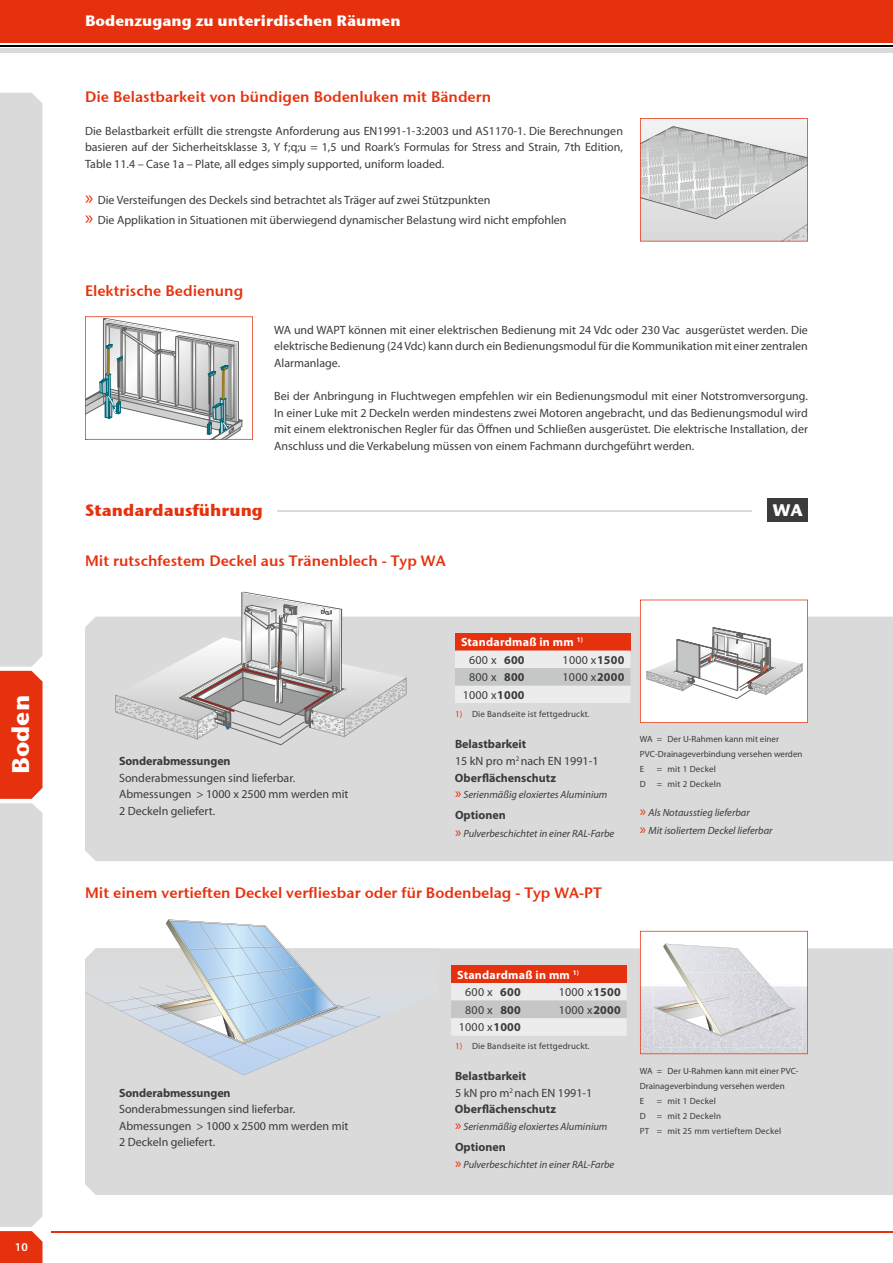
<style>
.page{position:relative;width:893px;height:1263px;background:#fff}
.page>*{position:absolute;margin:0;border:0;box-sizing:border-box;transform-origin:0 0}
.t1{font:700 24px "Stone Sans ITC";color:#fff}
.t2{font:700 16.8px "Stone Sans ITC";color:#fff}
.t3{font:700 16.5px "Stone Sans ITC";color:#e6310e}
.t4{font:15px "Stone Sans Sem ITCTT Semi";color:#e6310e}
.t5{font:700 15px "Stone Sans ITC";color:#fff}
.t6{font:12px/16.6px "Myriad Pro";color:#3b3b3a;text-align:justify}
.t7{font:700 12px/16.6px "Myriad Pro";color:#3b3b3a}
.t8{font:700 12px/17.7px "Myriad Pro";letter-spacing:.02em;color:#fff}
.t9{font:600 12px "Myriad Pro";color:#fffef5}
.t10{font:italic 10.5px/17.7px "Myriad Pro";color:#3b3b3a}
.t11{font:9px/15px "Myriad Pro";letter-spacing:.01em;color:#3b3b3a}
.s1{font-size:19.5px;color:#e6310e}
.s2{font-weight:400;color:#3b3b3a}
.s3{color:#3b3b3a}
.s4{font-weight:700}
.s5{color:#e6310e}
.s6{font-weight:400}
.s7{font-style:normal;font-size:15px;color:#e6310e}
</style>
<div class="page">
<div style="left:0;top:0;width:893px;height:43px;background:#e6310e"></div>
<hr style="left:0;top:45px;width:893px;height:1px;background:#000">
<hr style="left:51px;top:1231px;width:842px;height:2px;background:#e6310e">
<div style="left:0;top:48px;width:893px;height:5px;background:#dadada"></div>
<svg style="left:0;top:93px;width:43px;height:1170px;background:#dcc4c0"></svg>
<div style="left:85px;top:948px;width:808px;height:247px;background:#dadada"></div>
<div style="left:85px;top:617px;width:808px;height:244px;background:#dadada"></div>
<div style="left:767px;top:499px;width:41px;height:23px;background:#3b3b3a"></div>
<hr style="left:277px;top:510px;width:475px;height:2px;background:#dadada">
<div style="left:451px;top:965px;width:176px;height:18px;background:#e6310e"></div>
<svg style="left:451px;top:983px;width:176px;height:52px;background:#dedfdf"></svg>
<div style="left:455px;top:633px;width:175px;height:17px;background:#e6310e"></div>
<svg style="left:455px;top:650px;width:175px;height:53px;background:#dedddd"></svg>
<svg style="left:85px;top:316px;width:168px;height:124px"></svg>
<svg style="left:640px;top:931px;width:168px;height:123px"></svg>
<div style="left:380px;top:948px;width:58px;height:127px;background:#dadada"></div>
<svg style="left:85px;top:919px;width:295px;height:156px;background:#d0dae3"></svg>
<svg style="left:640px;top:600px;width:168px;height:123px"></svg>
<svg style="left:640px;top:118px;width:168px;height:124px"></svg>
<svg style="left:115px;top:592px;width:291px;height:153px"></svg>
<h1 class="t1" style="left:-1px;top:774px;width:81px;rotate:-90deg">Boden</h1>
<p class="t9" style="left:15px;top:1239px;width:15px">10</p>
<p class="t5" style="left:85px;top:8px;width:317px">Bodenzugang zu unterirdischen Räumen</p>
<p class="t4" style="left:85px;top:84px;width:408px">Die Belastbarkeit von bündigen Bodenluken mit Bändern</p>
<p class="t6" style="left:85px;top:122px;width:539px">Die Belastbarkeit erfüllt die strengste Anforderung aus EN1991-1-3:2003 und AS1170-1. Die Berechnungen basieren auf der Sicherheitsklasse 3, Y f;q;u = 1,5 und Roark’s Formulas for Stress and Strain, 7th Edition, Table 11.4 – Case 1a – Plate, all edges simply supported, uniform loaded.</p>
<p class="t6" style="left:85px;top:190px;width:483px;line-height:19.5px"><span class="s1">x</span> Die Versteifungen des Deckels sind betrachtet als Träger auf zwei Stützpunkten<br><span class="s1">x</span> Die Applikation in Situationen mit überwiegend dynamischer Belastung wird nicht empfohlen</p>
<p class="t4" style="left:85px;top:278px;width:160px">Elektrische Bedienung</p>
<p class="t6" style="left:274px;top:321px;width:535px">WA und WAPT können mit einer elektrischen Bedienung mit 24 Vdc oder 230 Vac ausgerüstet werden. Die elektrische Bedienung (24 Vdc) kann durch ein Bedienungsmodul für die Kommunikation mit einer zentralen Alarmanlage.</p>
<p class="t6" style="left:274px;top:388px;width:535px">Bei der Anbringung in Fluchtwegen empfehlen wir ein Bedienungsmodul mit einer Notstromversorgung.<br>In einer Luke mit 2 Deckeln werden mindestens zwei Motoren angebracht, und das Bedienungsmodul wird mit einem elektronischen Regler für das Öffnen und Schließen ausgerüstet. Die elektrische Installation, der Anschluss und die Verkabelung müssen von einem Fachmann durchgeführt werden.</p>
<h3 class="t3" style="left:85px;top:496px;width:179px">Standardausführung</h3>
<h2 class="t2" style="left:773px;top:495px;width:32px">WA</h2>
<p class="t4" style="left:85px;top:548px;width:362px">Mit rutschfestem Deckel aus Tränenblech - Typ WA</p>
<p class="t7" style="left:119px;top:752px;width:113px">Sonderabmessungen</p>
<p class="t6" style="left:119px;top:769px;width:231px;text-align:left">Sonderabmessungen sind lieferbar.<br>Abmessungen &gt; 1000 x 2500 mm werden mit<br>2 Deckeln geliefert.</p>
<p class="t8" style="left:469px;top:633px;width:115px;text-indent:-8px">Standardmaß in mm <sup>1)<br></sup><span class="s2">600 x</span> <span class="s3">600</span></p>
<p class="t6" style="left:563px;top:651px;width:63px">1000 x<span class="s4">1500</span></p>
<p class="t6" style="left:469px;top:669px;width:57px">800 x <span class="s4">800</span></p>
<p class="t6" style="left:563px;top:669px;width:63px">1000 x<span class="s4">2000</span></p>
<p class="t6" style="left:463px;top:686px;width:63px">1000 x<span class="s4">1000</span></p>
<p class="t11" style="left:455px;top:706px;width:136px"><span class="s5">1)</span> Die Bandseite ist fettgedruckt.</p>
<p class="t7" style="left:455px;top:736px;width:145px">Belastbarkeit<br><span class="s6">15 kN pro m</span><sup>2</sup> <span class="s6">nach EN 1991-1<br></span>Oberflächenschutz</p>
<p class="t10" style="left:455px;top:786px;width:154px"><span class="s7">x</span> Serienmäßig eloxiertes Aluminium</p>
<p class="t7" style="left:455px;top:806px;width:52px">Optionen</p>
<p class="t10" style="left:455px;top:824px;width:161px"><span class="s7">x</span> Pulverbeschichtet in einer RAL-Farbe</p>
<p class="t11" style="left:640px;top:732px;width:164px">WA = Der U-Rahmen kann mit einer<br>PVC-Drainageverbindung versehen werden<br>E</p>
<p class="t11" style="left:640px;top:762px;width:83px;text-indent:17px">= mit 1 Deckel<br>D = mit 2 Deckeln</p>
<p class="t10" style="left:640px;top:803px;width:134px"><span class="s7">x</span> Als Notausstieg lieferbar<br><span class="s7">x</span> Mit isoliertem Deckel lieferbar</p>
<p class="t4" style="left:85px;top:880px;width:518px">Mit einem vertieften Deckel verfliesbar oder für Bodenbelag - Typ WA-PT</p>
<p class="t7" style="left:119px;top:1084px;width:113px">Sonderabmessungen</p>
<p class="t6" style="left:119px;top:1101px;width:231px;text-align:left">Sonderabmessungen sind lieferbar.<br>Abmessungen &gt; 1000 x 2500 mm werden mit<br>2 Deckeln geliefert.</p>
<p class="t8" style="left:465px;top:965px;width:115px;text-indent:-8px">Standardmaß in mm <sup>1)<br></sup><span class="s2">600 x</span> <span class="s3">600</span></p>
<p class="t8" style="left:497px;top:965px;width:88px;text-indent:-36px">Standardmaß in mm <sup>1)<br></sup><span class="s3">600</span></p>
<p class="t6" style="left:555px;top:984px;width:63px">1000 x<span class="s4">1000</span></p>
<p class="t6" style="left:559px;top:984px;width:63px">1000 x<span class="s4">1500</span></p>
<p class="t6" style="left:465px;top:1001px;width:57px">800 x <span class="s4">800</span></p>
<p class="t6" style="left:559px;top:1001px;width:63px">1000 x<span class="s4">2000</span></p>
<p class="t6" style="left:459px;top:1019px;width:63px">1000 x<span class="s4">1000</span></p>
<p class="t6" style="left:466px;top:1001px;width:8px">6</p>
<p class="t7" style="left:497px;top:1001px;width:22px">800</p>
<p class="t6" style="left:555px;top:1001px;width:63px">1250 x<span class="s4">1250</span></p>
<p class="t6" style="left:466px;top:1019px;width:8px">8</p>
<p class="t7" style="left:497px;top:1018px;width:22px">800</p>
<p class="t11" style="left:455px;top:1038px;width:136px"><span class="s5">1)</span> Die Bandseite ist fettgedruckt.</p>
<p class="t7" style="left:455px;top:1067px;width:139px">Belastbarkeit<br><span class="s6">5 kN pro m</span><sup>2</sup> <span class="s6">nach EN 1991-1<br></span>Oberflächenschutz</p>
<p class="t10" style="left:455px;top:1117px;width:154px"><span class="s7">x</span> Serienmäßig eloxiertes Aluminium</p>
<p class="t7" style="left:455px;top:1138px;width:52px">Optionen</p>
<p class="t10" style="left:455px;top:1156px;width:161px"><span class="s7">x</span> Pulverbeschichtet in einer RAL-Farbe</p>
<p class="t11" style="left:640px;top:1063px;width:160px">WA = Der U-Rahmen kann mit einer PVC-<br>Drainageverbindung versehen werden<br>E</p>
<p class="t11" style="left:640px;top:1093px;width:143px;text-indent:17px">= mit 1 Deckel<br>D = mit 2 Deckeln<br>PT = mit 25 mm vertieftem Deckel</p>
</div>
